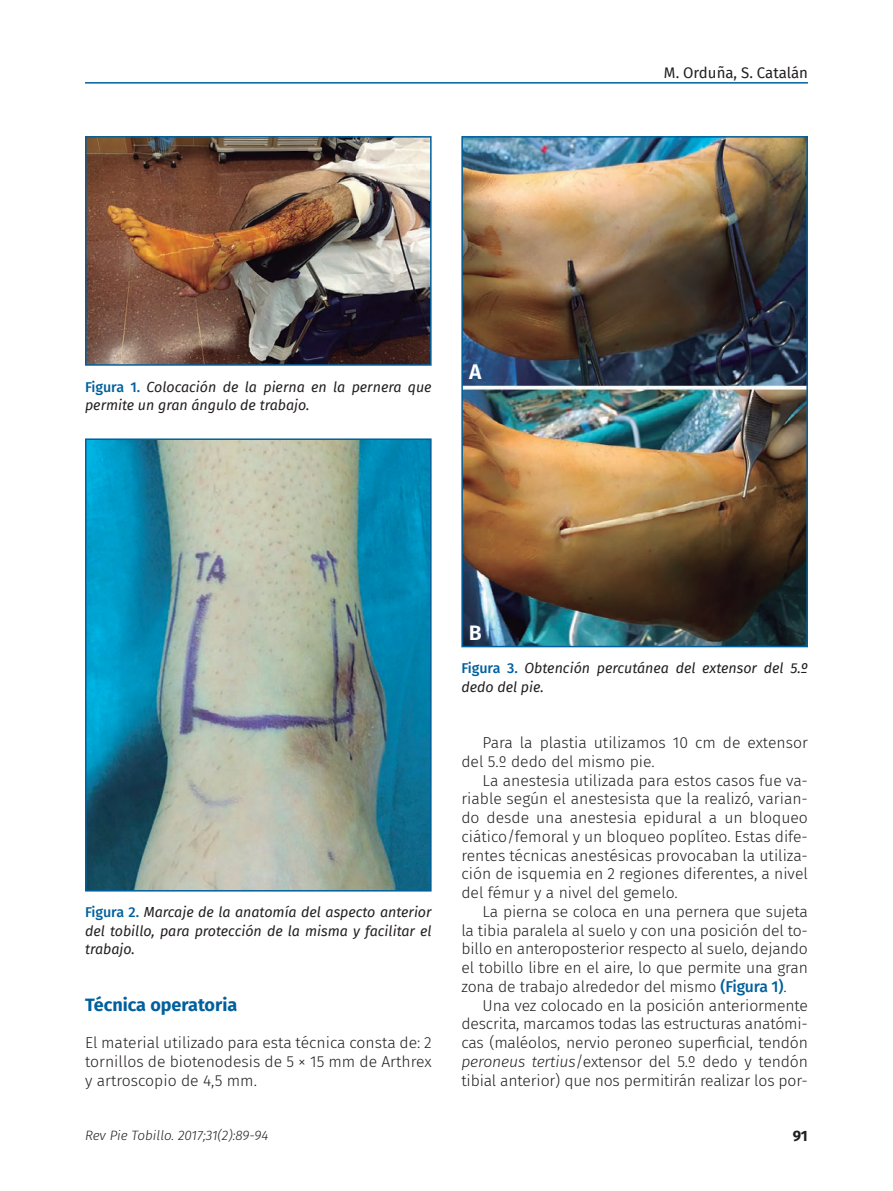
<style>
.page{position:relative;width:893px;height:1191px;background:#fff}
.page>*{position:absolute;margin:0;border:0;box-sizing:border-box;transform-origin:0 0}
.Letra_figura{font:600 21px "Fira Sans";color:#fff}
.Ladillo{font:700 18px "Fira Sans";color:#00609d}
.Párrafo_general{font:300 15.75px/18.8px "Fira Sans";letter-spacing:-.01em;color:#231f20;text-align:justify}
.Primer_párrafo{font:300 15.75px/18.8px "Fira Sans";color:#231f20;text-align:justify}
.t1{font:15px "Fira Sans";color:#231f20}
.t2{font:700 15px "Fira Sans";color:#231f20}
.Pie_de_foto{font:italic 14.25px/18.8px "Fira Sans";color:#231f20}
.t3{font:italic 300 13.5px "Fira Sans";color:#231f20}
.s1{font-weight:500;font-style:normal;color:#00609d}
.s2{font-weight:500;color:#00609d}
.s3{font-style:italic}
</style>
<div class="page">
<hr style="left:85px;top:82px;width:723px;height:2px;background:#00609d">
<img style="left:88px;top:139px;width:341px;height:224px">
<div style="left:85px;top:136px;width:347px;height:230px;border:2px solid #00609d"></div>
<img style="left:88px;top:441px;width:341px;height:447px">
<div style="left:85px;top:438px;width:347px;height:453px;border:2px solid #00609d"></div>
<img style="left:464px;top:139px;width:341px;height:505px">
<div style="left:461px;top:136px;width:347px;height:511px;border:2px solid #00609d"></div>
<p class="t1" style="left:664px;top:61px;width:145px">M. Orduña, S. Catalán</p>
<p class="Pie_de_foto" style="left:85px;top:377px;width:348px"><span class="s1">Figura 1.</span> Colocación de la pierna en la pernera que permite un gran ángulo de trabajo.</p>
<p class="Letra_figura" style="left:469px;top:354px;width:14px">A</p>
<p class="Pie_de_foto" style="left:85px;top:902px;width:348px;text-align:justify"><span class="s1">Figura 2.</span> Marcaje de la anatomía del aspecto anterior del tobillo, para protección de la misma y facilitar el trabajo.</p>
<p class="Ladillo" style="left:85px;top:989px;width:154px">Técnica operatoria</p>
<p class="Primer_párrafo" style="left:85px;top:1033px;width:348px">El material utilizado para esta técnica consta de: 2 tornillos de biotenodesis de 5 × 15 mm de Arthrex y artroscopio de 4,5 mm.</p>
<p class="t3" style="left:85px;top:1125px;width:185px">Rev Pie Tobillo. 2017;31(2):89-94</p>
<p class="Letra_figura" style="left:469px;top:615px;width:14px">B</p>
<p class="Pie_de_foto" style="left:461px;top:658px;width:348px"><span class="s1">Figura 3.</span> Obtención percutánea del extensor del 5.º dedo del pie.</p>
<p class="Párrafo_general" style="left:461px;top:733px;width:348px;text-indent:21px">Para la plastia utilizamos 10 cm de extensor del 5.º dedo del mismo pie.</p>
<p class="Párrafo_general" style="left:461px;top:770px;width:348px;text-indent:21px">La anestesia utilizada para estos casos fue va&shy;riable según el anestesista que la realizó, varian&shy;do desde una anestesia epidural a un bloqueo ciático/femoral y un bloqueo poplíteo. Estas dife&shy;rentes técnicas anestésicas provocaban la utiliza&shy;ción de isquemia en 2 regiones diferentes, a nivel del fémur y a nivel del gemelo.</p>
<p class="Párrafo_general" style="left:461px;top:901px;width:348px;text-indent:21px">La pierna se coloca en una pernera que sujeta la tibia paralela al suelo y con una posición del to&shy;billo en anteroposterior respecto al suelo, dejando el tobillo libre en el aire, lo que permite una gran zona de trabajo alrededor del mismo <span class="s2">(Figura 1)</span>.</p>
<p class="Párrafo_general" style="left:461px;top:995px;width:348px;text-indent:21px">Una vez colocado en la posición anteriormente descrita, marcamos todas las estructuras anatómi&shy;cas (maléolos, nervio peroneo superficial, tendón <span class="s3">peroneus tertius</span>/extensor del 5.º dedo y tendón tibial anterior) que nos permitirán realizar los por-</p>
<p class="t2" style="left:793px;top:1123px;width:17px">91</p>
</div>
